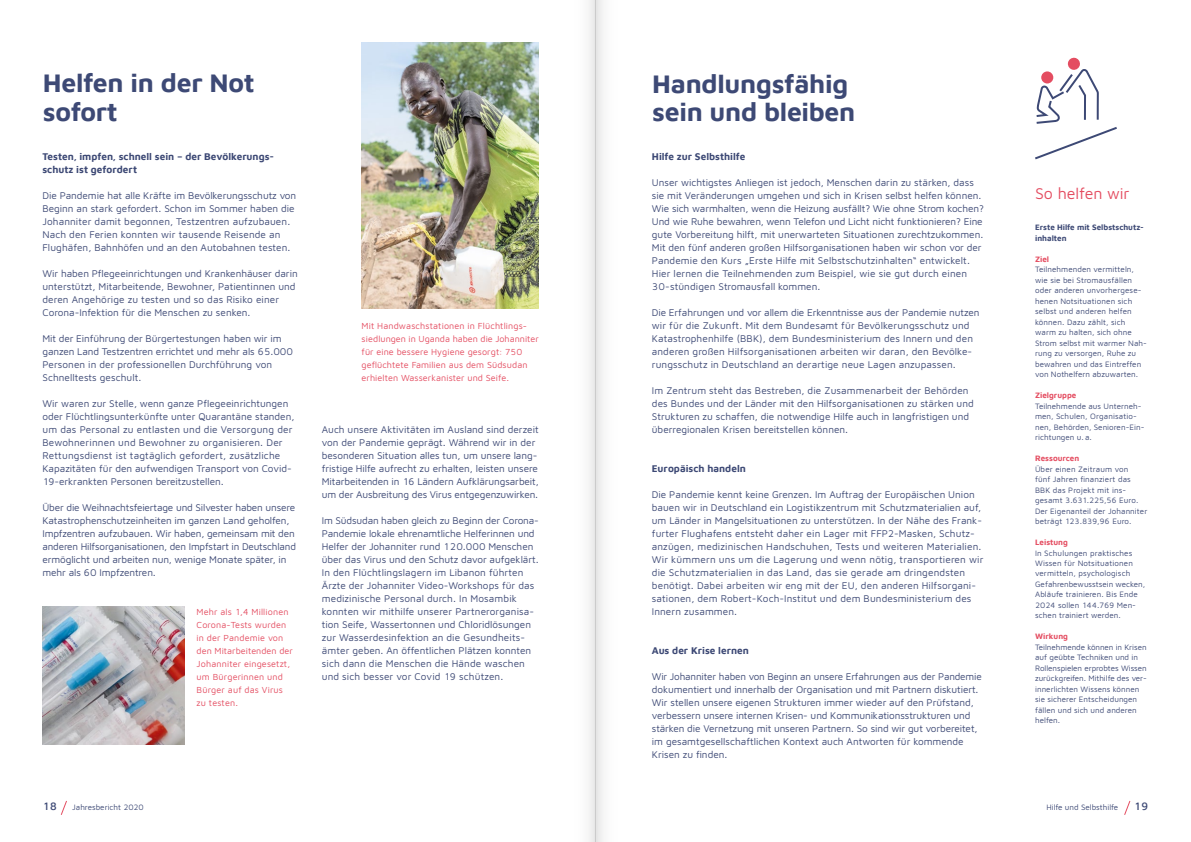
<style>
.page{position:relative;width:1191px;height:842px;background:#fff}
.page>*{position:absolute;margin:0;border:0;box-sizing:border-box;transform-origin:0 0}
.t1{font:700 26px/28.6px "Maven Johanniter";letter-spacing:-.01em;color:#3d4975}
.t2{font:16px "Maven Johanniter";letter-spacing:-.005em;color:#e44d61}
.t3{font:500 11px "Maven Johanniter";color:#3d4975}
.t4{font:10px/13px "Maven Johanniter";color:#3d4975}
.t5{font:700 10px/13px "Maven Johanniter";color:#3d4975}
.t6{font:9px/13px "Maven Johanniter";letter-spacing:.01em;color:#e44d61}
.t7{font:8px/10.5px "Maven Johanniter";letter-spacing:.005em;color:#3d4975}
.t8{font:700 8px "Maven Johanniter";color:#e44d61}
.t9{font:700 8px/10.5px "Maven Johanniter";color:#3d4975}
</style>
<div class="page">
<svg style="left:61px;top:800px;width:6px;height:15px"></svg>
<svg style="left:1124px;top:800px;width:6px;height:15px"></svg>
<img style="left:361px;top:43px;width:178px;height:266px">
<img style="left:43px;top:607px;width:141px;height:138px">
<svg style="left:1035px;top:57px;width:82px;height:103px"></svg>
<div style="left:595px;top:0;width:40px;height:842px;background:linear-gradient(to right,#f0f0f0,#fff)"></div>
<div style="left:556px;top:0;width:39px;height:842px;background:linear-gradient(to right,#fff,#f3f3f3)"></div>
<h1 class="t1" style="left:43px;top:67px;width:213px">Helfen in der Not sofort</h1>
<h1 class="t1" style="left:652px;top:68px;width:205px">Handlungsfähig sein und bleiben</h1>
<p class="t5" style="left:42px;top:149px;width:233px">Testen, impfen, schnell sein – der Bevölkerungs&shy;schutz ist gefordert</p>
<p class="t4" style="left:42px;top:188px;width:255px">Die Pandemie hat alle Kräfte im Bevölkerungsschutz von Beginn an stark gefordert. Schon im Sommer haben die Johanniter damit begonnen, Testzentren aufzubauen.<br>Nach den Ferien konnten wir tausende Reisende an Flughäfen, Bahnhöfen und an den Autobahnen testen.</p>
<p class="t4" style="left:42px;top:266px;width:257px">Wir haben Pflegeeinrichtungen und Krankenhäuser darin unterstützt, Mitarbeitende, Bewohner, Patientinnen und deren Angehörige zu testen und so das Risiko einer Corona-Infektion für die Menschen zu senken.</p>
<p class="t4" style="left:42px;top:331px;width:252px">Mit der Einführung der Bürgertestungen haben wir im ganzen Land Testzentren errichtet und mehr als 65.000<br>Personen in der professionellen Durchführung von Schnelltests geschult.</p>
<p class="t4" style="left:42px;top:396px;width:253px">Wir waren zur Stelle, wenn ganze Pflegeeinrichtungen oder Flüchtlingsunterkünfte unter Quarantäne standen, um das Personal zu entlasten und die Versorgung der Bewohnerinnen und Bewohner zu organisieren. Der Rettungsdienst ist tagtäglich gefordert, zusätzliche Kapazitäten für den aufwendigen Transport von Covid-19-erkrankten Personen bereitzustellen.</p>
<p class="t4" style="left:42px;top:500px;width:255px">Über die Weihnachtsfeiertage und Silvester haben unsere Katastrophenschutzeinheiten im ganzen Land geholfen, Impfzentren aufzubauen. Wir haben, gemeinsam mit den anderen Hilfsorganisationen, den Impfstart in Deutschland ermöglicht und arbeiten nun, wenige Monate später, in mehr als 60 Impfzentren.</p>
<p class="t6" style="left:197px;top:604px;width:98px">Mehr als 1,4 Millionen<br>Corona-Tests wurden in der Pandemie von den Mitarbeitenden der<br>Johanniter eingesetzt, um Bürgerinnen und<br>Bürger auf das Virus zu testen.</p>
<p class="t6" style="left:361px;top:318px;width:179px">Mit Handwaschstationen in Flüchtlings&shy;siedlungen in Uganda haben die Johanniter für eine bessere Hygiene gesorgt: 750 geflüchtete Familien aus dem Südsudan erhielten Wasserkanister und Seife.</p>
<p class="t4" style="left:322px;top:422px;width:218px">Auch unsere Aktivitäten im Ausland sind derzeit von der Pandemie geprägt. Während wir in der besonderen Situation alles tun, um unsere lang&shy;fristige Hilfe aufrecht zu erhalten, leisten unsere Mitarbeitenden in 16 Ländern Aufklärungsarbeit, um der Ausbreitung des Virus entgegenzuwirken.</p>
<p class="t4" style="left:322px;top:513px;width:218px">Im Südsudan haben gleich zu Beginn der Corona-Pandemie lokale ehrenamtliche Helferinnen und Helfer der Johanniter rund 120.000 Menschen über das Virus und den Schutz davor aufgeklärt.<br>In den Flüchtlingslagern im Libanon führten Ärzte der Johanniter Video-Workshops für das medizinische Personal durch. In Mosambik konnten wir mithilfe unserer Partnerorganisa&shy;tion Seife, Wassertonnen und Chloridlösungen zur Wasserdesinfektion an die Gesundheits&shy;ämter geben. An öffentlichen Plätzen konnten sich dann die Menschen die Hände waschen und sich besser vor Covid 19 schützen.</p>
<p class="t5" style="left:652px;top:149px;width:95px">Hilfe zur Selbsthilfe</p>
<p class="t4" style="left:652px;top:175px;width:333px">Unser wichtigstes Anliegen ist jedoch, Menschen darin zu stärken, dass sie mit Veränderungen umgehen und sich in Krisen selbst helfen können.<br>Wie sich warmhalten, wenn die Heizung ausfällt? Wie ohne Strom kochen?<br>Und wie Ruhe bewahren, wenn Telefon und Licht nicht funktionieren? Eine gute Vorbereitung hilft, mit unerwarteten Situationen zurechtzukommen.<br>Mit den fünf anderen großen Hilfsorganisationen haben wir schon vor der Pandemie den Kurs „Erste Hilfe mit Selbstschutzinhalten“ entwickelt.<br>Hier lernen die Teilnehmenden zum Beispiel, wie sie gut durch einen 30-stündigen Stromausfall kommen.</p>
<p class="t4" style="left:652px;top:305px;width:329px">Die Erfahrungen und vor allem die Erkenntnisse aus der Pandemie nutzen wir für die Zukunft. Mit dem Bundesamt für Bevölkerungsschutz und Katastrophenhilfe (BBK), dem Bundesministerium des Innern und den anderen großen Hilfsorganisationen arbeiten wir daran, den Bevölke&shy;rungsschutz in Deutschland an derartige neue Lagen anzupassen.</p>
<p class="t4" style="left:652px;top:383px;width:323px">Im Zentrum steht das Bestreben, die Zusammenarbeit der Behörden des Bundes und der Länder mit den Hilfsorganisationen zu stärken und Strukturen zu schaffen, die notwendige Hilfe auch in langfristigen und überregionalen Krisen bereitstellen können.</p>
<p class="t5" style="left:652px;top:461px;width:95px">Europäisch handeln</p>
<p class="t4" style="left:652px;top:487px;width:333px">Die Pandemie kennt keine Grenzen. Im Auftrag der Europäischen Union bauen wir in Deutschland ein Logistikzentrum mit Schutzmaterialien auf, um Länder in Mangelsituationen zu unterstützen. In der Nähe des Frank&shy;furter Flughafens entsteht daher ein Lager mit FFP2-Masken, Schutz&shy;anzügen, medizinischen Handschuhen, Tests und weiteren Materialien.<br>Wir kümmern uns um die Lagerung und wenn nötig, transportieren wir die Schutzmaterialien in das Land, das sie gerade am dringendsten benötigt. Dabei arbeiten wir eng mit der EU, den anderen Hilfsorgani&shy;sationen, dem Robert-Koch-Institut und dem Bundesministerium des Innern zusammen.</p>
<p class="t5" style="left:652px;top:643px;width:98px">Aus der Krise lernen</p>
<p class="t4" style="left:652px;top:669px;width:331px">Wir Johanniter haben von Beginn an unsere Erfahrungen aus der Pandemie dokumentiert und innerhalb der Organisation und mit Partnern diskutiert.<br>Wir stellen unsere eigenen Strukturen immer wieder auf den Prüfstand, verbessern unsere internen Krisen- und Kommunikationsstrukturen und stärken die Vernetzung mit unseren Partnern. So sind wir gut vorbereitet, im gesamtgesellschaftlichen Kontext auch Antworten für kommende Krisen zu finden.</p>
<h2 class="t2" style="left:1035px;top:182px;width:96px">So helfen wir</h2>
<p class="t9" style="left:1035px;top:221px;width:110px">Erste Hilfe mit Selbstschutz&shy;inhalten</p>
<p class="t8" style="left:1035px;top:253px;width:16px">Ziel</p>
<p class="t7" style="left:1035px;top:264px;width:113px">Teilnehmenden vermitteln, wie sie bei Stromausfällen oder anderen unvorhergese&shy;henen Notsituationen sich selbst und anderen helfen können. Dazu zählt, sich warm zu halten, sich ohne<br>Strom selbst mit warmer Nah&shy;rung zu versorgen, Ruhe zu bewahren und das Eintreffen von Nothelfern abzuwarten.</p>
<p class="t8" style="left:1035px;top:390px;width:43px">Zielgruppe</p>
<p class="t7" style="left:1035px;top:400px;width:111px">Teilnehmende aus Unterneh&shy;men, Schulen, Organisatio&shy;nen, Behörden, Senioren-Ein&shy;richtungen u.a.</p>
<p class="t8" style="left:1035px;top:453px;width:46px">Ressourcen</p>
<p class="t7" style="left:1035px;top:463px;width:114px">Über einen Zeitraum von<br>fünf Jahren finanziert das<br>BBK das Projekt mit ins&shy;gesamt 3.631.225,56 Euro.<br>Der Eigenanteil der Johanniter beträgt 123.839,96 Euro.</p>
<p class="t8" style="left:1035px;top:536px;width:34px">Leistung</p>
<p class="t7" style="left:1035px;top:547px;width:112px">In Schulungen praktisches<br>Wissen für Notsituationen vermitteln, psychologisch<br>Gefahrenbewusstsein wecken,<br>Abläufe trainieren. Bis Ende<br>2024 sollen 144.769 Men&shy;schen trainiert werden.</p>
<p class="t8" style="left:1035px;top:631px;width:34px">Wirkung</p>
<p class="t7" style="left:1035px;top:641px;width:113px">Teilnehmende können in Krisen auf geübte Techniken und in<br>Rollenspielen erprobtes Wissen zurückgreifen. Mithilfe des ver&shy;innerlichten Wissens können sie sicherer Entscheidungen fällen und sich und anderen helfen.</p>
<p class="t3" style="left:43px;top:798px;width:16px">18</p>
<p class="t7" style="left:72px;top:801px;width:73px">Jahresbericht 2020</p>
<p class="t7" style="left:1046px;top:801px;width:73px">Hilfe und Selbsthilfe</p>
<p class="t3" style="left:1134px;top:798px;width:16px">19</p>
</div>
